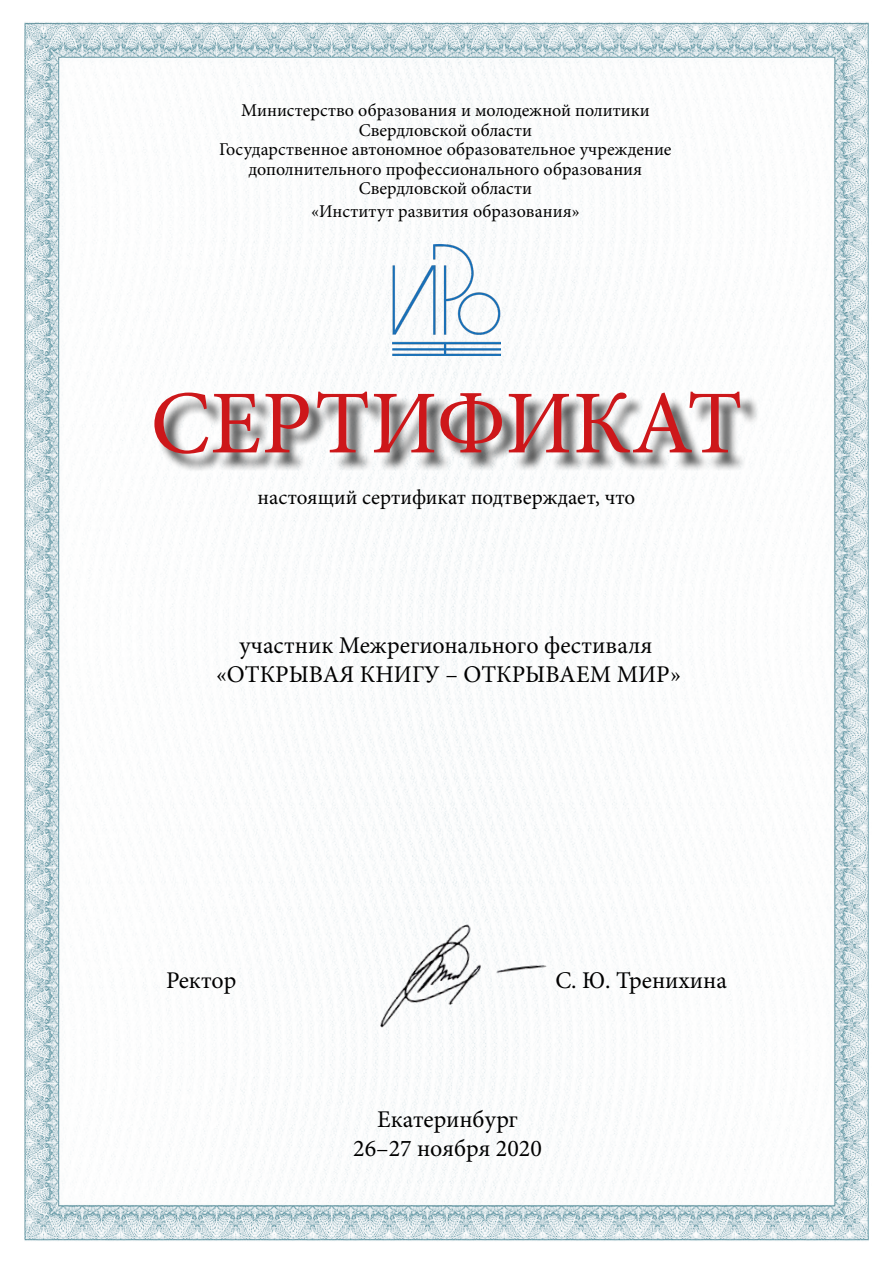
<style>
.page{position:relative;width:893px;height:1263px;background:#fff}
.page>*{position:absolute;margin:0;border:0;box-sizing:border-box;transform-origin:0 0}
.t1{font:90px "Minion Pro";color:#cd171a}
.t2{font:24px/28.8px "Minion Pro";color:#000;text-align:center}
.t3{font:21px "Minion Pro";color:#000}
.t4{font:18px/19.5px "Minion Pro";color:#000;text-align:center}
</style>
<div class="page">
<img style="left:24px;top:22px;width:845px;height:1219px">
<div style="left:157px;top:395px;width:602px;height:77px;background:#000;opacity:.75"></div>
<img style="left:392px;top:244px;width:108px;height:111px">
<img style="left:347px;top:898px;width:235px;height:156px">
<p class="t4" style="left:219px;top:101px;width:454px">Министерство образования и молодежной политики Свердловской области<br>Государственное автономное образовательное учреждение дополнительного профессионального образования Свердловской области</p>
<p class="t4" style="left:311px;top:201px;width:270px">«Институт развития образования»</p>
<h1 class="t1" style="left:150px;top:363px;width:594px">СЕРТИФИКАТ</h1>
<p class="t3" style="left:258px;top:483px;width:379px">настоящий сертификат подтверждает, что</p>
<h2 class="t2" style="left:216px;top:631px;width:466px">участник Межрегионального фестиваля «ОТКРЫВАЯ КНИГУ – ОТКРЫВАЕМ МИР»</h2>
<h2 class="t2" style="left:166px;top:966px;width:72px">Ректор</h2>
<h2 class="t2" style="left:555px;top:966px;width:173px">С. Ю. Тренихина</h2>
<h2 class="t2" style="left:353px;top:1105px;width:190px">Екатеринбург<br>26–27 ноября 2020</h2>
</div>
